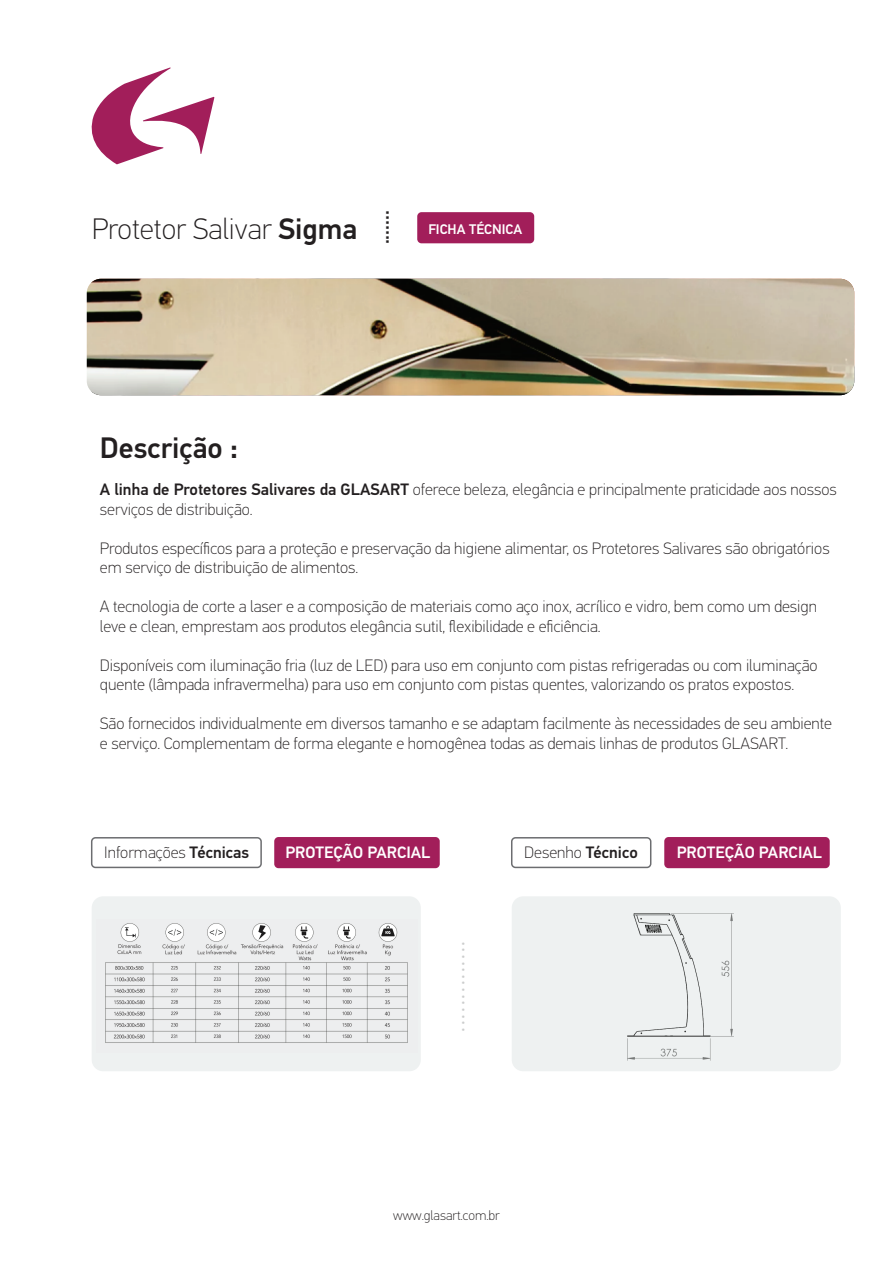
<style>
.page{position:relative;width:893px;height:1263px;background:#fff}
.page>*{position:absolute;margin:0;border:0;box-sizing:border-box;transform-origin:0 0}
.t1{font:100 29.55px "PF Din Text Pro";color:#231f20}
.t2{font:500 29.55px "PF Din Text Pro";color:#231f20}
.t3{font:300 23.25px "Apercu";color:#cdcece}
.t4{font:500 18px "PF Din Text Pro";color:#231f20}
.t5{font:100 16.5px/19.5px "PF Din Text Pro";color:#231f20}
.t6{font:500 16.5px "PF Din Text Pro";color:#fff}
.t7{font:500 13.95px "PF Din Text Pro";color:#fff}
.t8{font:100 13.5px "PF Din Text Pro";color:#231f20}
.s1{font-weight:500}
</style>
<div class="page">
<div style="left:92px;top:896px;width:329px;height:175px;background:#eef1f1;border-radius:11px"></div>
<svg style="left:91px;top:67px;width:123px;height:97px"></svg>
<div style="left:91px;top:837px;width:171px;height:31px;border:2px solid #6c6d70;border-radius:4px"></div>
<img style="left:87px;top:279px;width:767px;height:116px">
<div style="left:417px;top:212px;width:117px;height:31px;background:#a21e5a;border-radius:4px"></div>
<div style="left:512px;top:896px;width:329px;height:175px;background:#eef1f1;border-radius:11px"></div>
<div style="left:511px;top:837px;width:140px;height:31px;border:2px solid #6c6d70;border-radius:4px"></div>
<div style="left:274px;top:837px;width:166px;height:31px;background:#a21e5a;border-radius:4px"></div>
<div style="left:664px;top:837px;width:166px;height:31px;background:#a21e5a;border-radius:4px"></div>
<img style="left:105px;top:923px;width:303px;height:120px">
<img style="left:627px;top:913px;width:107px;height:148px">
<h1 class="t1" style="left:92px;top:212px;width:267px">Protetor Salivar <span class="s1">Sigma</span></h1>
<p class="t4" style="left:372px;top:244px;width:36px;rotate:-90deg">.......</p>
<p class="t7" style="left:428px;top:221px;width:95px">FICHA TÉCNICA</p>
<h1 class="t2" style="left:100px;top:430px;width:140px">Descrição :</h1>
<p class="t5" style="left:100px;top:480px;width:739px"><span class="s1">A linha de Protetores Salivares da GLASART</span> oferece beleza, elegância e principalmente praticidade aos nossos serviços de distribuição.</p>
<p class="t5" style="left:100px;top:539px;width:731px">Produtos específicos para a proteção e preservação da higiene alimentar, os Protetores Salivares são obrigatórios em serviço de distribuição de alimentos.</p>
<p class="t5" style="left:100px;top:597px;width:719px">A tecnologia de corte a laser e a composição de materiais como aço inox, acrílico e vidro, bem como um design leve e clean, emprestam aos produtos elegância sutil, flexibilidade e eficiência.</p>
<p class="t5" style="left:100px;top:656px;width:719px">Disponíveis com iluminação fria (luz de LED) para uso em conjunto com pistas refrigeradas ou com iluminação quente (lâmpada infravermelha) para uso em conjunto com pistas quentes, valorizando os pratos expostos.</p>
<p class="t5" style="left:100px;top:714px;width:734px">São fornecidos individualmente em diversos tamanho e se adaptam facilmente às necessidades de seu ambiente e serviço. Complementam de forma elegante e homogênea todas as demais linhas de produtos GLASART.</p>
<p class="t5" style="left:104px;top:843px;width:146px">Informações <span class="s1">Técnicas</span></p>
<p class="t6" style="left:285px;top:842px;width:147px">PROTEÇÃO PARCIAL</p>
<p class="t6" style="left:677px;top:842px;width:147px">PROTEÇÃO PARCIAL</p>
<p class="t5" style="left:524px;top:843px;width:115px">Desenho <span class="s1">Técnico</span></p>
<h2 class="t3" style="left:442px;top:1033px;width:94px;rotate:-90deg">..............</h2>
<p class="t8" style="left:393px;top:1208px;width:108px">www.glasart.com.br</p>
</div>
